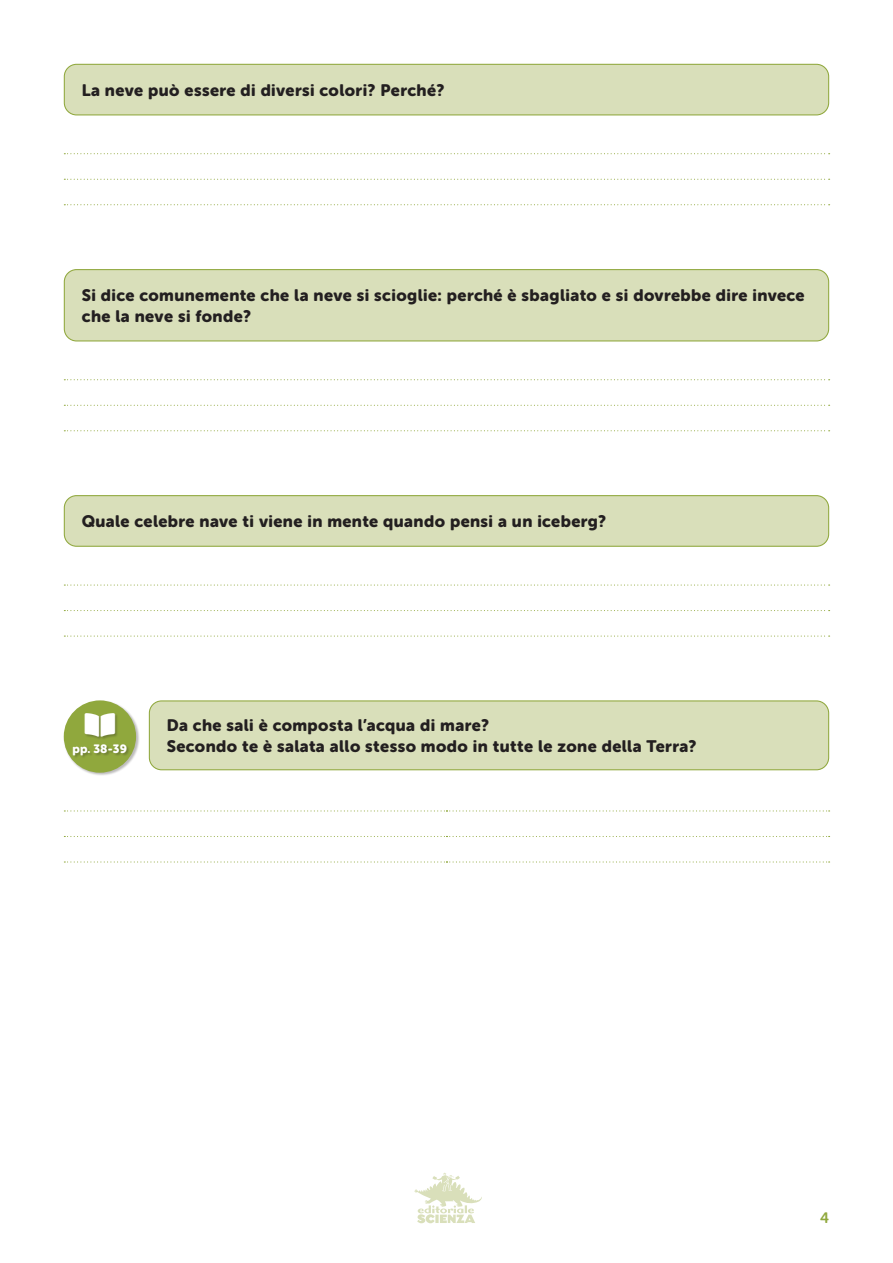
<style>
.page{position:relative;width:893px;height:1263px;background:#fff}
.page>*{position:absolute;margin:0;border:0;box-sizing:border-box;transform-origin:0 0}
.t1{font:27px "Font Awesome 5 Free Solid";color:#fff}
.domanda{font:16.5px/21px "Museo Sans Rounded 900";letter-spacing:.025em;color:#231f20}
.t2{font:15px "Museo Sans Rounded 700";color:#90a83d}
.t3{font:12px "Museo Sans Rounded 900";color:#fff}
</style>
<div class="page">
<svg style="left:414px;top:1173px;width:68px;height:50px"></svg>
<svg style="left:64px;top:153px;width:766px;height:1px"></svg>
<svg style="left:64px;top:179px;width:766px;height:1px"></svg>
<svg style="left:64px;top:204px;width:766px;height:1px"></svg>
<div style="left:64px;top:64px;width:765px;height:51px;background:#d9dfba;border-radius:12px"></div>
<div style="left:64px;top:64px;width:765px;height:51px;border:1px solid #90a83d;border-radius:12px"></div>
<svg style="left:64px;top:379px;width:766px;height:1px"></svg>
<svg style="left:64px;top:405px;width:766px;height:1px"></svg>
<svg style="left:64px;top:430px;width:766px;height:1px"></svg>
<div style="left:64px;top:270px;width:765px;height:71px;background:#d9dfba;border-radius:12px"></div>
<div style="left:64px;top:269px;width:765px;height:72px;border:1px solid #90a83d;border-radius:12px"></div>
<svg style="left:64px;top:584px;width:766px;height:2px"></svg>
<svg style="left:64px;top:610px;width:766px;height:1px"></svg>
<svg style="left:64px;top:635px;width:766px;height:2px"></svg>
<div style="left:64px;top:496px;width:765px;height:50px;background:#d9dfba;border-radius:12px"></div>
<div style="left:64px;top:495px;width:765px;height:52px;border:1px solid #90a83d;border-radius:12px"></div>
<svg style="left:64px;top:810px;width:766px;height:1px"></svg>
<svg style="left:64px;top:836px;width:766px;height:1px"></svg>
<svg style="left:64px;top:861px;width:766px;height:1px"></svg>
<div style="left:63px;top:700px;width:76px;height:76px;background:#231f20;opacity:.3"></div>
<div style="left:64px;top:700px;width:72px;height:73px;background:#90a83d;border-radius:50%"></div>
<div style="left:73px;top:713px;width:57px;height:46px;background:#231f20;opacity:.3"></div>
<div style="left:149px;top:701px;width:680px;height:69px;background:#d9dfba;border-radius:12px"></div>
<div style="left:149px;top:700px;width:680px;height:70px;border:1px solid #90a83d;border-radius:12px"></div>
<svg style="left:85px;top:713px;width:30px;height:24px"></svg>
<p class="domanda" style="left:82px;top:80px;width:364px">La neve può essere di diversi colori? Perché?</p>
<p class="domanda" style="left:82px;top:285px;width:724px">Si dice comunemente che la neve si scioglie: perché è sbagliato e si dovrebbe dire invece che la neve si fonde?</p>
<p class="domanda" style="left:82px;top:511px;width:526px">Quale celebre nave ti viene in mente quando pensi a un iceberg?</p>
<p class="t1" style="left:85px;top:712px;width:32px">□□□■</p>
<p class="t3" style="left:73px;top:742px;width:56px">pp. 38 -3 9</p>
<p class="domanda" style="left:167px;top:715px;width:531px">Da che sali è composta l’acqua di mare?<br>Secondo te è salata allo stesso modo in tutte le zone della Terra?</p>
<p class="t2" style="left:820px;top:1209px;width:11px">4</p>
</div>
